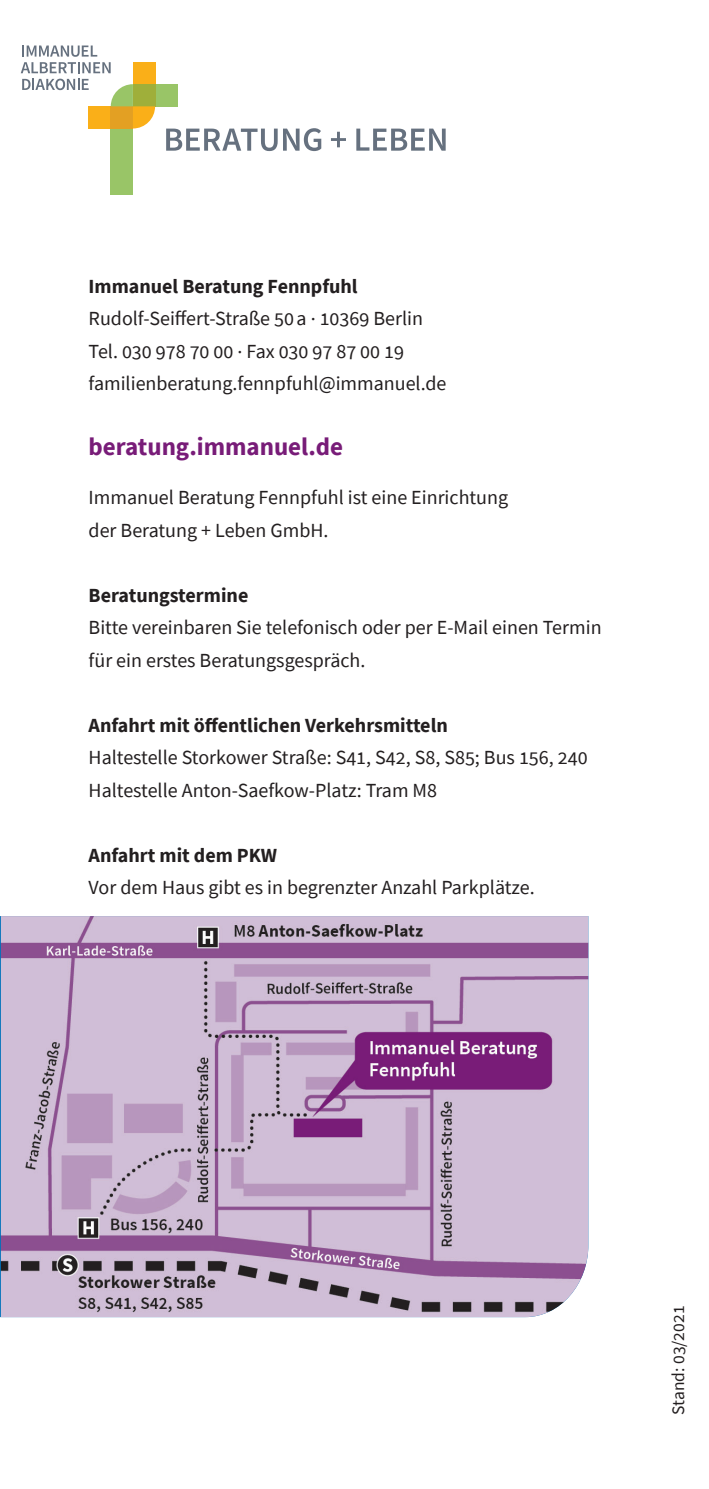
<style>
.page{position:relative;width:709px;height:1489px;background:#fff}
.page>*{position:absolute;margin:0;border:0;box-sizing:border-box;transform-origin:0 0}
.t1{font:700 25px "Source Sans Pro";color:#781c78}
.t2{font:20px/32.5px "Source Sans Pro";color:#231f20}
.t3{font:700 20px "Source Sans Pro";color:#231f20}
.t4{font:17.5px "Source Sans Pro";color:#231f20}
</style>
<div class="page">
<img style="left:1px;top:916px;width:587px;height:400px">
<svg style="left:166px;top:128px;width:155px;height:23px"></svg>
<svg style="left:331px;top:132px;width:15px;height:15px"></svg>
<svg style="left:356px;top:129px;width:89px;height:22px"></svg>
<div style="left:111px;top:128px;width:22px;height:67px;background:#99c567"></div>
<div style="left:155px;top:84px;width:22px;height:22px;background:#99c567"></div>
<div style="left:89px;top:106px;width:22px;height:22px;background:#faaf18"></div>
<div style="left:133px;top:62px;width:22px;height:22px;background:#faaf18"></div>
<svg style="left:111px;top:84px;width:44px;height:44px;background:#cab84b"></svg>
<svg style="left:21px;top:45px;width:90px;height:28px"></svg>
<svg style="left:22px;top:79px;width:67px;height:11px"></svg>
<p class="t3" style="left:89px;top:272px;width:270px">Immanuel Beratung Fennpfuhl</p>
<p class="t2" style="left:89px;top:302px;width:359px">Rudolf-Seiffert-Straße 50a . 10369 Berlin<br>Tel. 030 978 70 00 . Fax 030 97 87 00 19 familienberatung.fennpfuhl@immanuel.de</p>
<p class="t1" style="left:89px;top:430px;width:256px">beratung.immanuel.de</p>
<p class="t2" style="left:89px;top:481px;width:421px">Immanuel Beratung Fennpfuhl ist eine Einrichtung der Beratung + Leben GmbH.</p>
<p class="t3" style="left:89px;top:581px;width:161px">Beratungstermine</p>
<p class="t2" style="left:89px;top:611px;width:514px">Bitte vereinbaren Sie telefonisch oder per E-Mail einen Termin für ein erstes Beratungsgespräch.</p>
<p class="t3" style="left:89px;top:711px;width:361px">Anfahrt mit öffentlichen Verkehrsmitteln</p>
<p class="t2" style="left:89px;top:741px;width:500px">Haltestelle Storkower Straße: S41, S42, S8, S85; Bus 156, 240<br>Haltestelle Anton-Saefkow-Platz: Tram M8</p>
<p class="t3" style="left:89px;top:841px;width:190px">Anfahrt mit dem PKW</p>
<p class="t2" style="left:89px;top:871px;width:447px">Vor dem Haus gibt es in begrenzter Anzahl Parkplätze.</p>
<p class="t4" style="left:667px;top:1414px;width:110px;rotate:-90deg">Stand: 03/2021</p>
</div>
